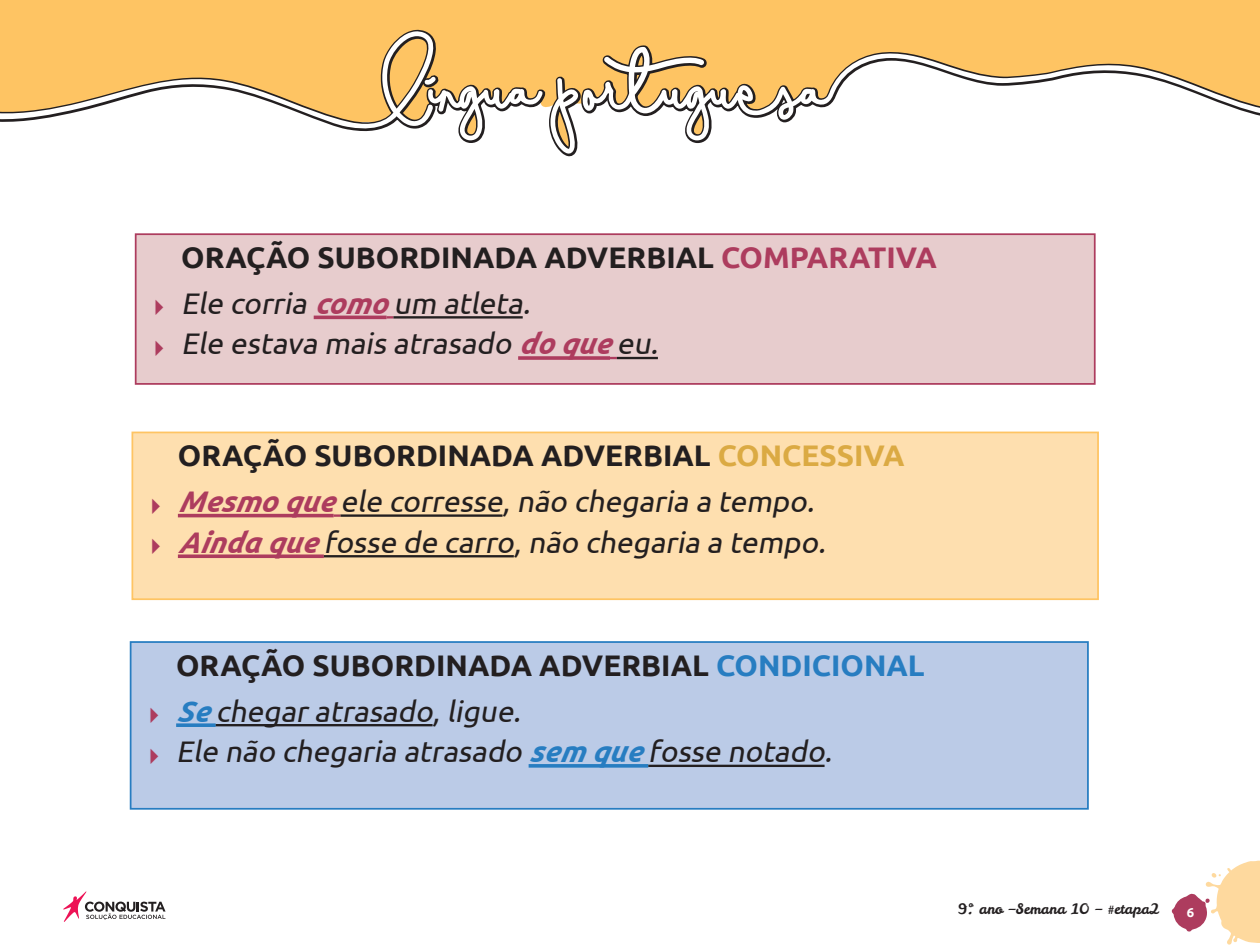
<style>
.page{position:relative;width:1260px;height:945px;background:#fff}
.page>*{position:absolute;margin:0;border:0;box-sizing:border-box;transform-origin:0 0}
.t1{font:italic 29.75px "Ubuntu";color:#231f20}
._01_Texto_Geral{font:700 29.75px "Ubuntu";color:#231f20}
.t2{font:14.35px "Leckerli One";color:#231f20}
.t3{font:700 13.12px "Ubuntu";color:#fff}
.s1{color:#ad3c5e}
.s2{font-weight:700;color:#ad3c5e}
.s3{color:#dbaa43}
.s4{color:#277dc1}
.s5{font-weight:700;color:#277dc1}
</style>
<div class="page">
<svg style="left:1172px;top:861px;width:88px;height:84px"></svg>
<svg style="left:63px;top:891px;width:103px;height:31px"></svg>
<svg style="left:0;top:0;width:1260px;height:157px;background:#fdc970"></svg>
<svg style="left:0;top:31px;width:1260px;height:123px"></svg>
<div style="left:136px;top:234px;width:959px;height:150px;background:#e7cccd"></div>
<hr style="left:314px;top:316px;width:73px;height:3px;background:#ad3c5e">
<svg style="left:387px;top:316px;width:6px;height:3px"></svg>
<hr style="left:393px;top:316px;width:130px;height:3px;background:#231f20">
<svg style="left:518px;top:356px;width:92px;height:4px"></svg>
<svg style="left:610px;top:357px;width:7px;height:2px"></svg>
<hr style="left:617px;top:357px;width:41px;height:2px;background:#231f20">
<div style="left:135px;top:233px;width:961px;height:152px;border:2px solid #ad3c5e"></div>
<div style="left:132px;top:432px;width:966px;height:167px;background:#fedfaf"></div>
<hr style="left:178px;top:514px;width:156px;height:3px;background:#ad3c5e">
<svg style="left:334px;top:514px;width:7px;height:3px"></svg>
<hr style="left:341px;top:514px;width:162px;height:3px;background:#231f20">
<svg style="left:178px;top:554px;width:146px;height:4px"></svg>
<hr style="left:324px;top:555px;width:190px;height:2px;background:#231f20">
<div style="left:132px;top:432px;width:967px;height:168px;border:2px solid #fec463"></div>
<div style="left:131px;top:642px;width:957px;height:167px;background:#bbcbe7"></div>
<svg style="left:176px;top:723px;width:40px;height:4px"></svg>
<hr style="left:216px;top:724px;width:217px;height:2px;background:#231f20">
<svg style="left:529px;top:764px;width:119px;height:4px"></svg>
<hr style="left:648px;top:765px;width:177px;height:2px;background:#231f20">
<div style="left:130px;top:641px;width:959px;height:169px;border:2px solid #277dc1"></div>
<p class="_01_Texto_Geral" style="left:181px;top:239px;width:757px">ORAÇÃO SUBORDINADA ADVERBIAL <span class="s1">COMPARATIVA</span></p>
<p class="t1" style="left:181px;top:285px;width:356px">Ele corria <span class="s2">como</span> um atleta.</p>
<p class="t1" style="left:181px;top:326px;width:484px">Ele estava mais atrasado <span class="s2">do que</span> eu.</p>
<p class="_01_Texto_Geral" style="left:178px;top:438px;width:728px">ORAÇÃO SUBORDINADA ADVERBIAL <span class="s3">CONCESSIVA</span></p>
<p class="t1" style="left:178px;top:483px;width:644px"><span class="s2">Mesmo que</span> ele corresse,não chegaria a tempo.</p>
<p class="t1" style="left:178px;top:524px;width:655px"><span class="s2">Ainda que</span> fosse de carro,não chegaria a tempo.</p>
<p class="_01_Texto_Geral" style="left:176px;top:647px;width:750px">ORAÇÃO SUBORDINADA ADVERBIAL <span class="s4">CONDICIONAL</span></p>
<p class="t1" style="left:176px;top:693px;width:352px"><span class="s5">Se</span> chegar atrasado,ligue.</p>
<p class="t1" style="left:176px;top:734px;width:663px">Ele não chegaria atrasado <span class="s5">sem que</span> fosse notado.</p>
<p class="t2" style="left:958px;top:899px;width:203px">9º. ano –Semana 10 – #etapa2</p>
<p class="t3" style="left:1187px;top:905px;width:9px">6</p>
</div>
